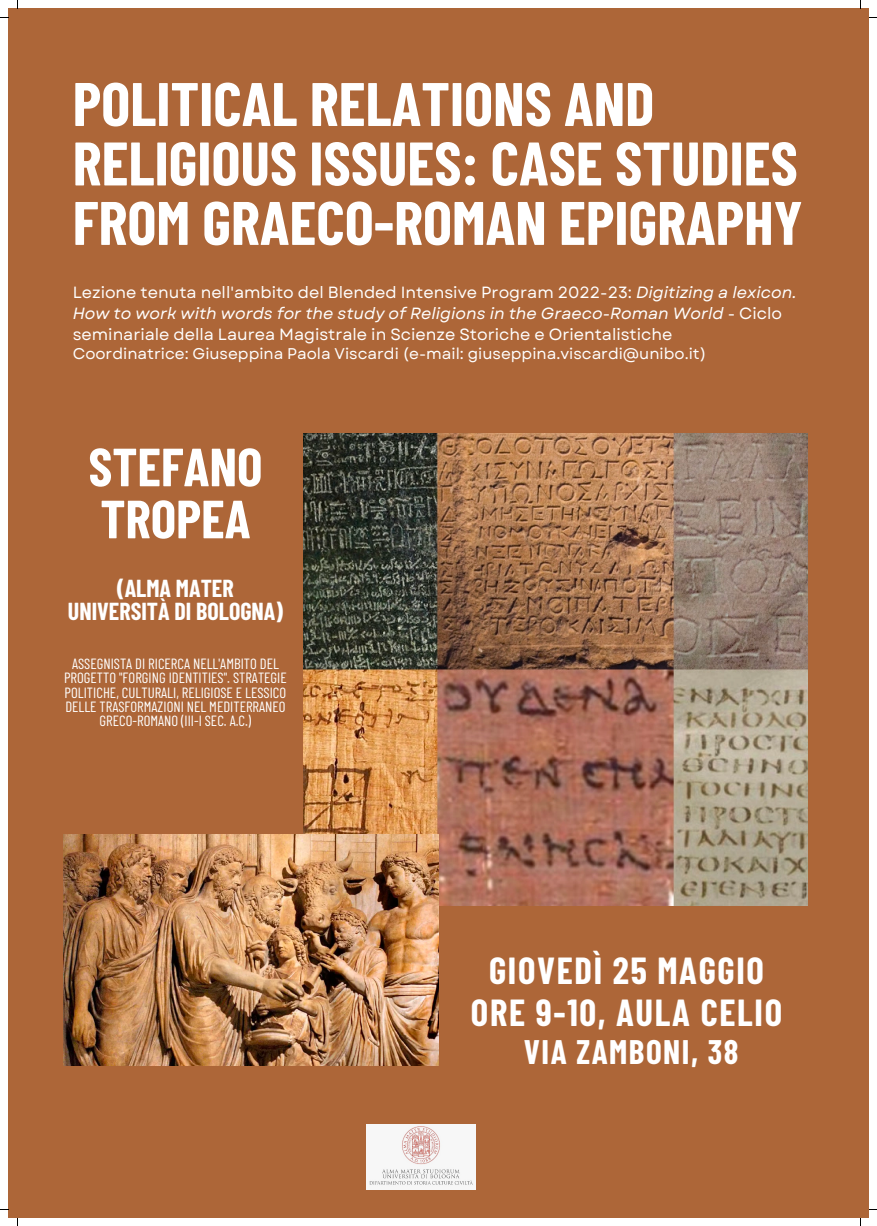
<style>
.page{position:relative;width:877px;height:1226px;background:#fff}
.page>*{position:absolute;margin:0;border:0;box-sizing:border-box;transform-origin:0 0}
.t1{font:700 61.3px/59.4px "Barlow Condensed";color:#fff}
.t2{font:700 53.7px/52px "Barlow Condensed";color:#fff}
.t3{font:700 36.8px "Barlow Condensed";letter-spacing:.045em;color:#fff}
.t4{font:700 33.2px "Barlow Condensed";letter-spacing:.045em;color:#fff}
.t5{font:700 24px/22.8px "Barlow Condensed";color:#fff;text-align:center}
.t6{font:16.2px/20.7px "Garet";color:#fff}
.t7{font:15.5px "Garet";color:#fff}
.t8{font:14.8px/14.3px "Barlow Condensed";color:#fff;text-align:center}
.s1{font-style:italic}
</style>
<div class="page">
<div style="left:8px;top:8px;width:860px;height:1209px;background:#ad6638"></div>
<img style="left:303px;top:433px;width:504px;height:472px">
<img style="left:366px;top:1124px;width:109px;height:64px">
<img style="left:64px;top:834px;width:374px;height:231px">
<p class="t1" style="left:73px;top:72px;width:731px">POLITICAL RELATIONS AND<br>RELIGIOUS ISSUES: CASE STUDIES<br>FROM GRAECO-ROMAN EPIGRAPHY</p>
<p class="t6" style="left:73px;top:282px;width:725px">Lezione tenuta nell'ambito del Blended Intensive Program 2022-23: <span class="s1">Digitizing a lexicon.<br>How to work with words for the study of Religions in the Graeco-Roman World</span> - Ciclo seminariale della Laurea Magistrale in Scienze Storiche e Orientalistiche</p>
<p class="t7" style="left:73px;top:342px;width:635px">Coordinatrice: Giuseppina Paola Viscardi (e-mail: giuseppina.viscardi@unibo.it)</p>
<p class="t2" style="left:88px;top:438px;width:175px">STEFANO<br>TROPEA</p>
<p class="t5" style="left:68px;top:576px;width:216px">(ALMA MATER<br>UNIVERSITÀ DI BOLOGNA)</p>
<p class="t8" style="left:64px;top:655px;width:224px">ASSEGNISTA DI RICERCA NELL'AMBITO DEL PROGETTO "FORGING IDENTITIES". STRATEGIE POLITICHE, CULTURALI, RELIGIOSE E LESSICO DELLE TRASFORMAZIONI NEL MEDITERRANEO GRECO-ROMANO (III-I SEC. A.C.)</p>
<p class="t3" style="left:489px;top:947px;width:276px">GIOVEDÌ 25 MAGGIO</p>
<p class="t3" style="left:471px;top:988px;width:312px">ORE 9-10, AULA CELIO</p>
<p class="t4" style="left:523px;top:1030px;width:216px">VIA ZAMBONI, 38</p>
</div>
